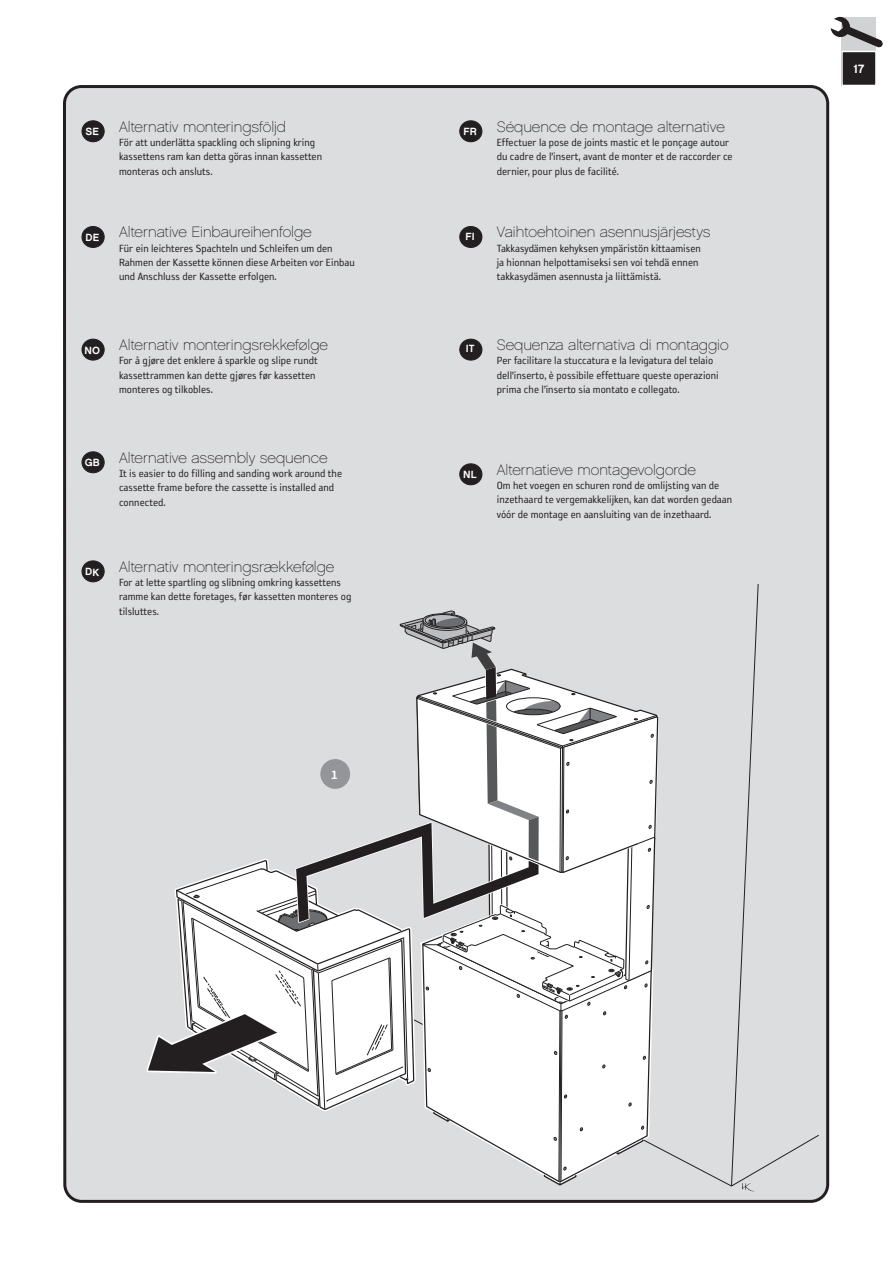
<style>
.page{position:relative;width:893px;height:1263px;background:#fff}
.page>*{position:absolute;margin:0;border:0;box-sizing:border-box;transform-origin:0 0}
.t1{font:15px "Chalet Paris Nineteen Sixty";color:#231f20}
.t2{font:13.5px "Reykjavik One OT C Gauge";color:#fff}
.t3{font:12px/14.4px "Reykjavik One OT A Gauge";color:#231f20}
.t4{font:12px "Chalet New York Nineteen Sixty";color:#fff}
</style>
<div class="page">
<div style="left:842px;top:17px;width:34px;height:68px;background:linear-gradient(to right,#d1d2d4,#d1d2d4)"></div>
<div style="left:842px;top:51px;width:34px;height:34px;background:#231f20"></div>
<div style="left:841px;top:51px;width:36px;height:35px;border:2px solid #fff"></div>
<div style="left:64px;top:87px;width:764px;height:1114px;background:#dcdddf;border-radius:17px"></div>
<svg style="left:731px;top:585px;width:32px;height:607px"></svg>
<svg style="left:146px;top:610px;width:514px;height:576px"></svg>
<svg style="left:830px;top:17px;width:53px;height:31px"></svg>
<div style="left:321px;top:760px;width:28px;height:28px;background:#939598;border-radius:50%"></div>
<div style="left:320px;top:759px;width:30px;height:30px;border:1px solid #939598;border-radius:50%"></div>
<div style="left:82px;top:121px;width:22px;height:21px;background:#231f20;border-radius:50%"></div>
<div style="left:81px;top:120px;width:24px;height:22px;border:1px solid #231f20;border-radius:50%"></div>
<div style="left:82px;top:226px;width:22px;height:21px;background:#231f20;border-radius:50%"></div>
<div style="left:81px;top:226px;width:24px;height:22px;border:1px solid #231f20;border-radius:50%"></div>
<div style="left:82px;top:339px;width:22px;height:21px;background:#231f20;border-radius:50%"></div>
<div style="left:81px;top:339px;width:24px;height:22px;border:1px solid #231f20;border-radius:50%"></div>
<div style="left:460px;top:121px;width:22px;height:21px;background:#231f20;border-radius:50%"></div>
<div style="left:459px;top:120px;width:24px;height:22px;border:1px solid #231f20;border-radius:50%"></div>
<div style="left:82px;top:452px;width:22px;height:21px;background:#231f20;border-radius:50%"></div>
<div style="left:81px;top:451px;width:24px;height:22px;border:1px solid #231f20;border-radius:50%"></div>
<div style="left:82px;top:561px;width:22px;height:21px;background:#231f20;border-radius:50%"></div>
<div style="left:81px;top:560px;width:24px;height:22px;border:1px solid #231f20;border-radius:50%"></div>
<div style="left:460px;top:226px;width:22px;height:21px;background:#231f20;border-radius:50%"></div>
<div style="left:459px;top:226px;width:24px;height:22px;border:1px solid #231f20;border-radius:50%"></div>
<div style="left:460px;top:339px;width:22px;height:21px;background:#231f20;border-radius:50%"></div>
<div style="left:459px;top:339px;width:24px;height:22px;border:1px solid #231f20;border-radius:50%"></div>
<div style="left:460px;top:464px;width:22px;height:21px;background:#231f20;border-radius:50%"></div>
<div style="left:459px;top:463px;width:24px;height:22px;border:1px solid #231f20;border-radius:50%"></div>
<p class="t1" style="left:119px;top:118px;width:169px">Alternativ monteringsföljd</p>
<p class="t3" style="left:119px;top:135px;width:205px">För att underlätta spackling och slipning kring kassettens ram kan detta göras innan kassetten monteras och ansluts.</p>
<p class="t1" style="left:119px;top:223px;width:194px">Alternative Einbaureihenfolge</p>
<p class="t3" style="left:119px;top:241px;width:237px">Für ein leichteres Spachteln und Schleifen um den<br>Rahmen der Kassette können diese Arbeiten vor Einbau und Anschluss der Kassette erfolgen.</p>
<p class="t1" style="left:119px;top:336px;width:211px">Alternativ monteringsrekkefølge</p>
<p class="t3" style="left:119px;top:354px;width:200px">For å gjøre det enklere å sparkle og slipe rundt kassettrammen kan dette gjøres før kassetten monteres og tilkobles.</p>
<p class="t1" style="left:119px;top:449px;width:210px">Alternative assembly sequence</p>
<p class="t3" style="left:119px;top:466px;width:225px">It is easier to do filling and sanding work around the cassette frame before the cassette is installed and connected.</p>
<p class="t1" style="left:119px;top:558px;width:217px">Alternativ monteringsrækkefølge</p>
<p class="t3" style="left:119px;top:575px;width:234px">For at lette spartling og slibning omkring kassettens ramme kan dette foretages, før kassetten monteres og tilsluttes.</p>
<p class="t2" style="left:331px;top:767px;width:8px">1</p>
<p class="t1" style="left:497px;top:118px;width:230px">Séquence de montage alternative</p>
<p class="t3" style="left:497px;top:135px;width:237px">Effectuer la pose de joints mastic et le ponçage autour du cadre de l’insert, avant de monter et de raccorder ce dernier, pour plus de facilité.</p>
<p class="t1" style="left:497px;top:223px;width:215px">Vaihtoehtoinen asennusjärjestys</p>
<p class="t3" style="left:497px;top:241px;width:206px">Takkasydämen kehyksen ympäristön kittaamisen ja hionnan helpottamiseksi sen voi tehdä ennen takkasydämen asennusta ja liittämistä.</p>
<p class="t1" style="left:497px;top:336px;width:233px">Sequenza alternativa di montaggio</p>
<p class="t3" style="left:497px;top:354px;width:223px">Per facilitare la stuccatura e la levigatura del telaio dell’inserto, è possibile effettuare queste operazioni prima che l’inserto sia montato e collegato.</p>
<p class="t1" style="left:497px;top:461px;width:201px">Alternatieve montagevolgorde</p>
<p class="t3" style="left:497px;top:478px;width:237px">Om het voegen en schuren rond de omlijsting van de inzethaard te vergemakkelijken, kan dat worden gedaan vóór de montage en aansluiting van de inzethaard.</p>
<p class="t4" style="left:853px;top:61px;width:12px">17</p>
</div>
